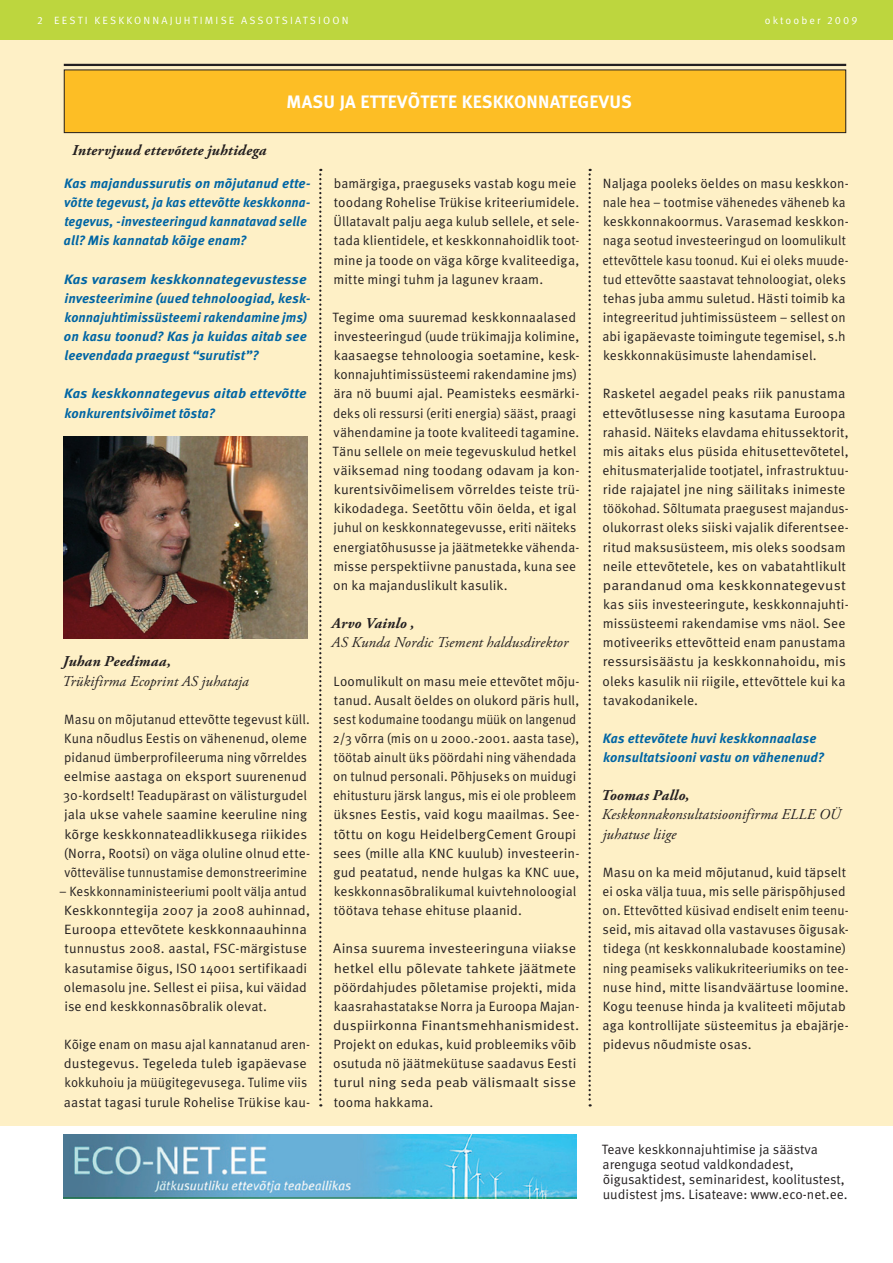
<style>
.page{position:relative;width:893px;height:1263px;background:#fff}
.page>*{position:absolute;margin:0;border:0;box-sizing:border-box;transform-origin:0 0}
.t1{font:700 18px "Meta Pro";letter-spacing:.01em;color:#fff}
.t2{font:italic 15px/19.2px "Adobe Garamond Pro";letter-spacing:.005em;color:#231f20}
.t3{font:italic 700 15px "Adobe Garamond Pro";letter-spacing:.015em;color:#231f20}
.t4{font:13.5px/19.2px "Meta Pro";letter-spacing:.005em;color:#231f20}
.t5{font:13.5px/19.2px "Meta Pro";letter-spacing:.005em;color:#231f20;scale:.95 1}
.t6{font:13.5px/19.2px "Meta Pro";letter-spacing:.005em;color:#231f20;scale:1.04 1}
.t7{font:italic 700 13.5px/19.2px "Meta Pro";letter-spacing:.01em;color:#0065a4}
.t8{font:italic 700 13.5px/19.2px "Meta Pro";letter-spacing:.01em;color:#0065a4;scale:1.09 1}
.t9{font:italic 700 13.5px/19.2px "Meta Pro";letter-spacing:.01em;color:#0065a4;scale:1.06 1}
.t10{font:10.5px "Meta Pro";letter-spacing:.21em;color:#fff}
</style>
<div class="page">
<div style="left:0;top:35px;width:893px;height:1090px;background:#fef0c6"></div>
<div style="left:64px;top:70px;width:782px;height:63px;background:#fdbe25"></div>
<div style="left:64px;top:69px;width:782px;height:64px;border:1px solid #231f20"></div>
<hr style="left:64px;top:64px;width:782px;height:2px;background:#231f20">
<svg style="left:588px;top:169px;width:3px;height:937px"></svg>
<svg style="left:319px;top:169px;width:2px;height:937px"></svg>
<img style="left:64px;top:1134px;width:513px;height:65px">
<img style="left:64px;top:437px;width:244px;height:202px">
<div style="left:0;top:0;width:893px;height:40px;background:#bdd63e"></div>
<p class="t10" style="left:37px;top:14px;width:141px">2 ee sti ke skk onn Ajuh</p>
<p class="t10" style="left:193px;top:14px;width:155px">tim ise assotsiatsioon</p>
<p class="t10" style="left:765px;top:14px;width:94px">oktoober 2009</p>
<p class="t3" style="left:72px;top:142px;width:196px">Intervjuud ettevõtete juhtidega</p>
<h1 class="t1" style="left:287px;top:90px;width:27px">MASU</h1>
<h1 class="t1" style="left:340px;top:90px;width:31px">JA ETTE</h1>
<h1 class="t1" style="left:397px;top:90px;width:34px">VÕTETE</h1>
<h1 class="t1" style="left:462px;top:90px;width:159px">KES KKONNATEGEVUS</h1>
<p class="t7" style="left:64px;top:174px;width:248px">Kas majandussurutis on mõjutanud ette&shy;võtte tegevust, ja kas ettevõtte keskkonna&shy;tegevus, -investeeringud kannatavad selle all? Mis kannatab kõige enam?</p>
<p class="t8" style="left:64px;top:270px;width:228px">Kas varasem keskkonnategevustesse investeerimine (uued tehnoloogiad, kesk&shy;konnajuhtimissüsteemi rakendamine jms) on kasu toonud? Kas ja kuidas aitab see leevendada praegust “surutist”?</p>
<p class="t9" style="left:64px;top:385px;width:230px">Kas keskkonnategevus aitab ettevõtte konkurentsivõimet tõsta?</p>
<p class="t3" style="left:63px;top:653px;width:110px">Juhan Peedimaa,</p>
<p class="t2" style="left:62px;top:671px;width:188px">Trükifirma Ecoprint AS juhataja</p>
<p class="t5" style="left:63px;top:710px;width:262px">Masu on mõjutanud ettevõtte tegevust küll.<br>Kuna nõudlus Eestis on vähenenud, oleme pidanud ümberprofileeruma ning võrreldes eelmise aastaga on eksport suurenenud 30-kordselt! Teadupärast on välisturgudel jala ukse vahele saamine keeruline ning kõrge keskkonnateadlikkusega riikides (Norra, Rootsi) on väga oluline olnud ette&shy;võttevälise tunnustamise demonstreerimine</p>
<p class="t5" style="left:64px;top:882px;width:260px;text-indent:-5px">– Keskkonnaministeeriumi poolt välja antud Keskkonntegija 2007 ja 2008 auhinnad, Euroopa ettevõtete keskkonnaauhinna tunnustus 2008. aastal, FSC-märgistuse kasutamise õigus, ISO</p>
<p class="t4" style="left:64px;top:959px;width:245px;text-align:justify;text-indent:136px">14001 sertifikaadi olemasolu jne. Sellest ei piisa, kui väidad ise end keskkonnasõbralik olevat.</p>
<p class="t4" style="left:64px;top:1035px;width:248px">Kõige enam on masu ajal kannatanud aren&shy;dustegevus. Tegeleda tuleb igapäevase kokkuhoiu ja müügitegevusega. Tulime viis aastat tagasi turule Rohelise Trükise kau-</p>
<p class="t4" style="left:333px;top:174px;width:248px">bamärgiga, praeguseks vastab kogu meie toodang Rohelise Trükise kriteeriumidele.<br>Üllatavalt palju aega kulub sellele, et sele&shy;tada klientidele, et keskkonnahoidlik toot&shy;mine ja toode on väga kõrge kvaliteediga, mitte mingi tuhm ja lagunev kraam.</p>
<p class="t4" style="left:333px;top:308px;width:248px">Tegime oma suuremad keskkonnaalased investeeringud (uude trükimajja kolimine, kaasaegse tehnoloogia soetamine, kesk&shy;konnajuhtimissüsteemi rakendamine jms) ära nö buumi ajal. Peamisteks eesmärki&shy;deks oli ressursi (eriti energia) sääst, praagi vähendamine ja toote kvaliteedi tagamine.<br>Tänu sellele on meie tegevuskulud hetkel väiksemad ning toodang odavam ja kon&shy;kurentsivõimelisem võrreldes teiste trü&shy;kikodadega. Seetõttu võin öelda, et igal juhul on keskkonnategevusse, eriti näiteks energiatõhususse ja jäätmetekke vähenda&shy;misse perspektiivne panustada, kuna see on ka majanduslikult kasulik.</p>
<p class="t3" style="left:332px;top:615px;width:84px">Arvo Vainlo ,</p>
<p class="t2" style="left:332px;top:633px;width:238px">AS Kunda Nordic Tsement haldusdirektor</p>
<p class="t4" style="left:333px;top:672px;width:248px">Loomulikult on masu meie ettevõtet mõju&shy;tanud. Ausalt öeldes on olukord päris hull, sest kodumaine toodangu müük on langenud 2/3 võrra (mis on u 2000.-2001. aasta tase), töötab ainult üks pöördahi ning vähendada on tulnud personali. Põhjuseks on muidugi ehitusturu järsk langus, mis ei ole probleem üksnes Eestis, vaid kogu maailmas. See&shy;tõttu on kogu HeidelbergCement Groupi sees (mille alla KNC kuulub) investeerin&shy;gud peatatud, nende hulgas ka KNC uue, keskkonnasõbralikumal kuivtehnoloogial töötava tehase ehituse plaanid.</p>
<p class="t6" style="left:333px;top:939px;width:238px">Ainsa suurema investeeringuna viiakse hetkel ellu põlevate tahkete jäätmete pöördahjudes põletamise projekti, mida kaasrahastatakse Norra ja Euroopa Majan&shy;duspiirkonna Finantsmehhanismidest.<br>Projekt on edukas, kuid probleemiks võib osutuda nö jäätmekütuse saadavus Eesti turul ning seda peab välismaalt sisse tooma hakkama.</p>
<p class="t4" style="left:602px;top:174px;width:248px">Naljaga pooleks öeldes on masu keskkon&shy;nale hea – tootmise vähenedes väheneb ka keskkonnakoormus. Varasemad keskkon&shy;naga seotud investeeringud on loomulikult ettevõttele kasu toonud. Kui ei oleks muude&shy;tud ettevõtte saastavat tehnoloogiat, oleks tehas juba ammu suletud. Hästi toimib ka integreeritud juhtimissüsteem – sellest on abi igapäevaste toimingute tegemisel, s.h keskkonnaküsimuste lahendamisel.</p>
<p class="t4" style="left:602px;top:385px;width:248px">Rasketel aegadel peaks riik panustama ettevõtlusesse ning kasutama Euroopa rahasid. Näiteks elavdama ehitussektorit, mis aitaks elus püsida ehitusettevõtetel, ehitusmaterjalide tootjatel, infrastruktuu&shy;ride rajajatel jne ning säilitaks inimeste töökohad. Sõltumata praegusest majandus&shy;olukorrast oleks siiski vajalik diferentsee&shy;ritud maksusüsteem, mis oleks soodsam neile ettevõtetele, kes on vabatahtlikult parandanud oma keskkonnategevust kas siis investeeringute, keskkonnajuhti&shy;missüsteemi rakendamise vms näol. See motiveeriks ettevõtteid enam panustama ressursisäästu ja keskkonnahoidu, mis oleks kasulik nii riigile, ettevõttele kui ka tavakodanikele.</p>
<p class="t7" style="left:603px;top:729px;width:223px">Kas ettevõtete huvi keskkonnaalase konsultatsiooni vastu on vähenenud?</p>
<p class="t3" style="left:601px;top:787px;width:90px">Toomas Pallo,</p>
<p class="t2" style="left:602px;top:805px;width:241px">Keskkonnakonsultatsioonifirma ELLE OÜ juhatuse liige</p>
<p class="t4" style="left:602px;top:863px;width:248px">Masu on ka meid mõjutanud, kuid täpselt ei oska välja tuua, mis selle pärispõhjused on. Ettevõtted küsivad endiselt enim teenu&shy;seid, mis aitavad olla vastavuses õigusak&shy;tidega (nt keskkonnalubade koostamine) ning peamiseks valikukriteeriumiks on tee&shy;nuse hind, mitte lisandväärtuse loomine.<br>Kogu teenuse hinda ja kvaliteeti mõjutab aga kontrollijate süsteemitus ja ebajärje&shy;pidevus nõudmiste osas.</p>
<p class="t4" style="left:602px;top:1142px;width:247px;line-height:15px">Teave keskkonnajuhtimise ja säästva arenguga seotud valdkondadest, õigusaktidest, seminaridest, koolitustest, uudistest jms. Lisateave: www.eco-net.ee.</p>
</div>
